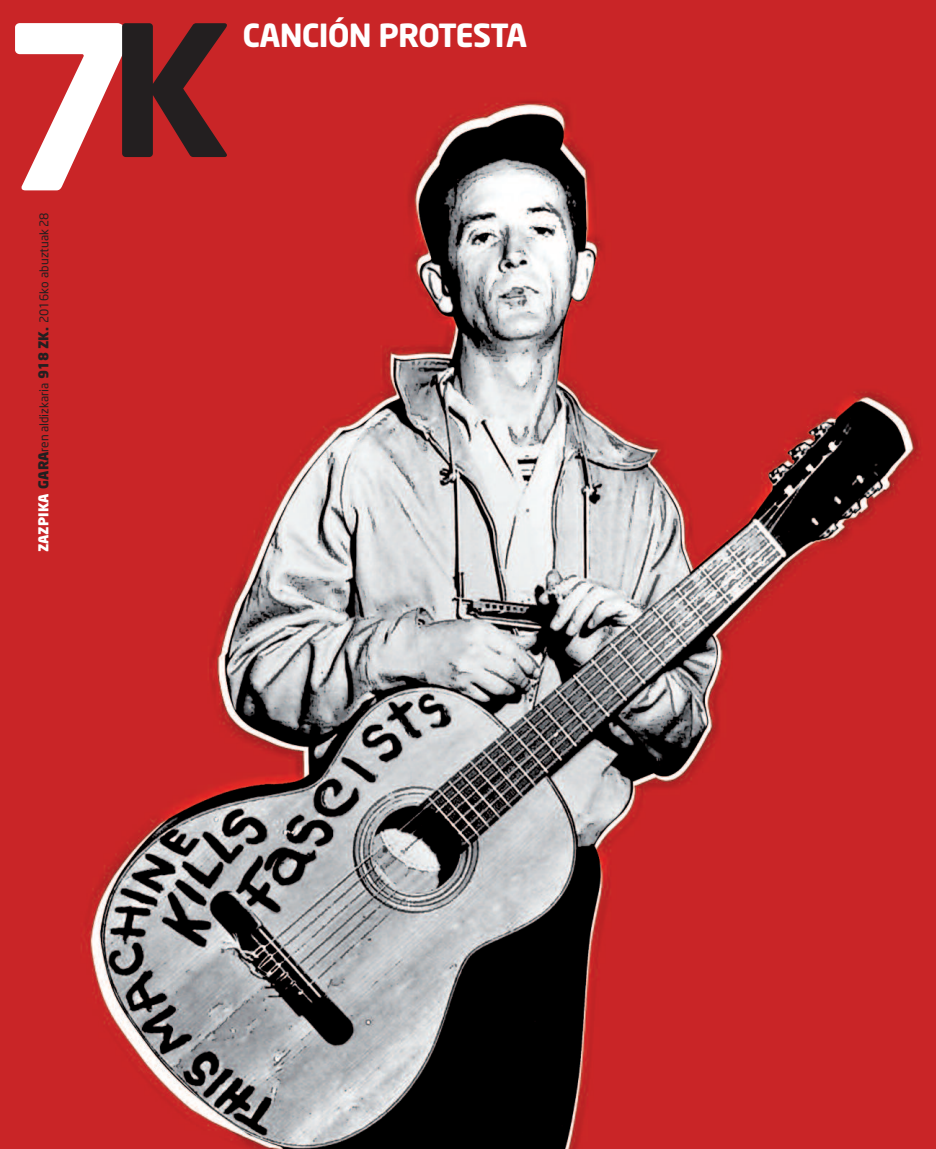
<style>
.page{position:relative;width:936px;height:1149px;background:#fff}
.page>*{position:absolute;margin:0;border:0;box-sizing:border-box;transform-origin:0 0}
.t1{font:700 225px "Neo Sans";color:#fff}
.t2{font:700 31.5px "Neo Sans";letter-spacing:-.025em;color:#fff}
.t3{font:12px "Neo Sans";color:#231f20}
.s1{font-size:180px;color:#231f20}
.s2{font-weight:900;font-size:13.5px;color:#fff}
.s3{font-weight:900;font-size:13.5px}
</style>
<div class="page">
<img style="left:0;top:0;width:935px;height:1148px">
<h1 class="t1" style="left:-3px;top:18px;width:236px">7<span class="s1">K</span></h1>
<p class="t3" style="left:40px;top:552px;width:341px;rotate:-90deg"><span class="s2">ZAZPIKA</span> <span class="s3">GARA</span>ren aldizkaria <span class="s3">918 ZK.</span> 2016ko abuztuak 28</p>
<h2 class="t2" style="left:242px;top:23px;width:286px">CANCIÓN PROTESTA</h2>
</div>
